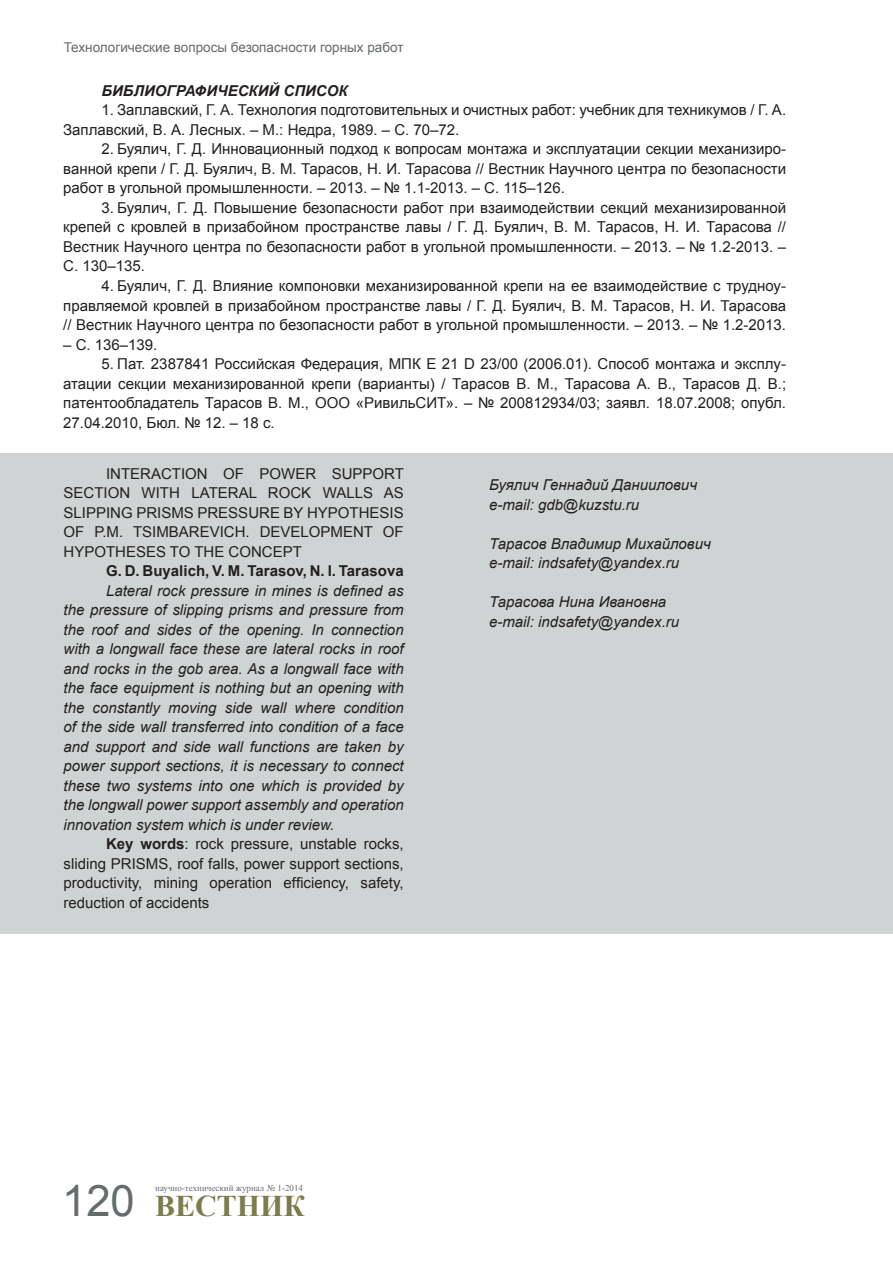
<style>
.page{position:relative;width:893px;height:1263px;background:#fff}
.page>*{position:absolute;margin:0;border:0;box-sizing:border-box;transform-origin:0 0}
.t1{font:43.5px "Arial";color:#666b6e}
.t2{font:700 30px "Times New Roman";color:#7d7c4c}
.t3{font:15px/19.5px "Arial";color:#231f20;text-align:justify}
.t4{font:italic 15px/19.5px "Arial";color:#231f20}
.t5{font:700 15px "Arial";color:#231f20}
.t6{font:italic 700 15px "Arial";color:#231f20}
.t7{font:13.5px "Arial";color:#666b6e}
.t8{font:9px "Times New Roman";color:#666b6e}
.s1{font-weight:700}
</style>
<div class="page">
<div style="left:0;top:453px;width:893px;height:480px;background:#d0d3d3"></div>
<p class="t7" style="left:64px;top:39px;width:341px">Технологические вопросы безопасности горных работ</p>
<p class="t6" style="left:102px;top:81px;width:248px">БИБЛИОГРАФИЧЕСКИЙ СПИСОК</p>
<p class="t3" style="left:63px;top:101px;width:724px;text-indent:38px">1. Заплавский, Г. А. Технология подготовительных и очистных работ: учебник для техникумов / Г. А.<br>Заплавский, В. А. Лесных. – М.: Недра, 1989. – С. 70–72.</p>
<p class="t3" style="left:63px;top:140px;width:724px;text-indent:38px">2. Буялич, Г. Д. Инновационный подход к вопросам монтажа и эксплуатации секции механизиро&shy;ванной крепи / Г. Д. Буялич, В. М. Тарасов, Н. И. Тарасова // Вестник Научного центра по безопасности работ в угольной промышленности. – 2013. – № 1.1-2013. – С. 115–126.</p>
<p class="t3" style="left:63px;top:198px;width:724px;text-indent:38px">3. Буялич, Г. Д. Повышение безопасности работ при взаимодействии секций механизированной крепей с кровлей в призабойном пространстве лавы / Г. Д. Буялич, В. М. Тарасов, Н. И. Тарасова // Вестник Научного центра по безопасности работ в угольной промышленности. – 2013. – № 1.2-2013. – С. 130–135.</p>
<p class="t3" style="left:63px;top:276px;width:724px;text-indent:38px">4. Буялич, Г. Д. Влияние компоновки механизированной крепи на ее взаимодействие с трудноу&shy;правляемой кровлей в призабойном пространстве лавы / Г. Д. Буялич, В. М. Тарасов, Н. И. Тарасова // Вестник Научного центра по безопасности работ в угольной промышленности. – 2013. – № 1.2-2013.</p>
<p class="t3" style="left:63px;top:335px;width:96px">– С. 136–139.</p>
<p class="t3" style="left:63px;top:354px;width:724px;text-indent:38px">5. Пат. 2387841 Российская Федерация, МПК E 21 D 23/00 (2006.01). Способ монтажа и эксплу&shy;атации секции механизированной крепи (варианты) / Тарасов В. М., Тарасова А. В., Тарасов Д. В.; патентообладатель Тарасов В. М., ООО «РивильСИТ». – № 200812934/03; заявл. 18.07.2008; опубл.<br>27.04.2010, Бюл. № 12. – 18 с.</p>
<p class="t3" style="left:64px;top:464px;width:342px;text-indent:43px">INTERACTION OF POWER SUPPORT SECTION WITH LATERAL ROCK WALLS AS SLIPPING PRISMS PRESSURE BY HYPOTHESIS OF P.M. TSIMBAREVICH. DEVELOPMENT OF HYPOTHESES TO THE CONCEPT</p>
<p class="t5" style="left:106px;top:561px;width:299px">G. D. Buyalich, V. M. Tarasov, N. I. Tarasova</p>
<p class="t4" style="left:64px;top:581px;width:342px;text-align:justify;text-indent:43px">Lateral rock pressure in mines is defined as the pressure of slipping prisms and pressure from the roof and sides of the opening. In connection with a longwall face these are lateral rocks in roof and rocks in the gob area. As a longwall face with the face equipment is nothing but an opening with the constantly moving side wall where condition of the side wall transferred into condition of a face and support and side wall functions are taken by power support sections, it is necessary to connect these two systems into one which is provided by the longwall power support assembly and operation innovation system which is under review.</p>
<p class="t3" style="left:64px;top:834px;width:342px;text-indent:43px"><span class="s1">Key words</span>: rock pressure, unstable rocks, sliding PRISMS, roof falls, power support sections, productivity, mining operation efficiency, safety, reduction of accidents</p>
<p class="t4" style="left:489px;top:476px;width:210px">Буялич Геннадий Даниилович е-mail: gdb@kuzstu.ru</p>
<p class="t4" style="left:489px;top:534px;width:223px">Тарасов Владимир Михайлович е-mail: indsafety@yandex.ru</p>
<p class="t4" style="left:489px;top:593px;width:192px">Тарасова Нина Ивановна е-mail: indsafety@yandex.ru</p>
<h1 class="t1" style="left:62px;top:1172px;width:74px">120</h1>
<p class="t8" style="left:155px;top:1181px;width:149px">научно-технический журнал № 1-2014</p>
<h2 class="t2" style="left:155px;top:1185px;width:152px">ВЕСТНИК</h2>
</div>
